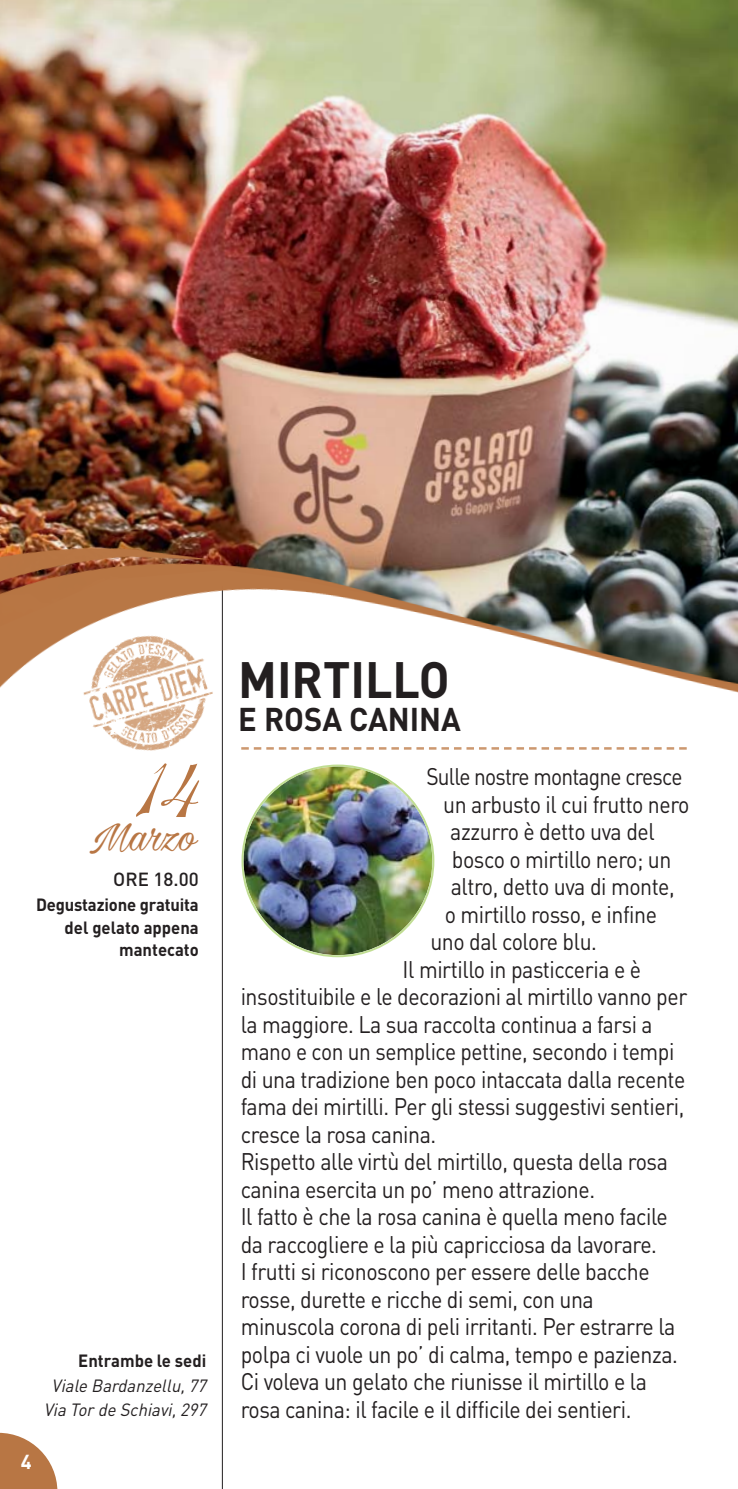
<style>
.page{position:relative;width:738px;height:1489px;background:#fff}
.page>*{position:absolute;margin:0;border:0;box-sizing:border-box;transform-origin:0 0}
.t1{font:90px "SCRIPT9";color:#b87644}
.t2{font:700 50.5px "DIN";color:#231f20;scale:.95 1}
.t3{font:45px "Milasian Circa PERSONAL";color:#b87644}
.t4{font:700 32.5px "DIN";color:#231f20;scale:.95 1}
.t5{font:23.75px "DIN";letter-spacing:-.02em;color:#231f20;scale:.9 1}
.t6{font:23.75px "DIN";letter-spacing:-.02em;color:#231f20;scale:.88 1}
.t7{font:700 20px "DIN";color:#fff}
.t8{font:500 18.75px "DIN";color:#231f20}
.t9{font:700 17.5px/22.5px "DIN";color:#231f20;text-align:right;scale:.95 1}
.t10{font:italic 17.5px/25px "DIN";color:#231f20;text-align:center;scale:.95 1}
</style>
<div class="page">
<img style="left:737px;top:544px;width:1px;height:149px">
<hr style="left:222px;top:585px;width:1px;height:903px;background:#231f20">
<svg style="left:0;top:1432px;width:57px;height:56px"></svg>
<img style="left:0;top:0;width:737px;height:544px">
<svg style="left:241px;top:747px;width:445px;height:2px"></svg>
<img style="left:0;top:544px;width:737px;height:148px">
<img style="left:241px;top:764px;width:193px;height:193px">
<img style="left:68px;top:614px;width:160px;height:155px">
<h1 class="t1" style="left:134px;top:733px;width:64px">14</h1>
<h3 class="t3" style="left:90px;top:807px;width:106px">Marzo</h3>
<p class="t8" style="left:113px;top:872px;width:87px">ORE 18.00</p>
<p class="t9" style="left:36px;top:895px;width:173px">Degustazione gratuita del gelato appena mantecato</p>
<p class="t9" style="left:78px;top:1350px;width:136px">Entrambe le sedi</p>
<p class="t10" style="left:44px;top:1374px;width:176px">Viale Bardanzellu,77<br>Via Tor de Schiavi,297</p>
<p class="t7" style="left:21px;top:1454px;width:12px">4</p>
<h2 class="t2" style="left:238px;top:661px;width:224px">MIRTILLO</h2>
<h3 class="t4" style="left:238px;top:708px;width:236px">E ROSA CANINA</h3>
<p class="t6" style="left:426px;top:768px;width:292px">Sulle nostre montagne cresce</p>
<p class="t5" style="left:443px;top:795px;width:275px">un arbusto il cui frutto nero</p>
<p class="t5" style="left:450px;top:823px;width:228px">azzurro è detto uva del</p>
<p class="t5" style="left:451px;top:850px;width:245px">bosco o mirtillo nero; un</p>
<p class="t5" style="left:450px;top:878px;width:250px">altro, detto uva di monte,</p>
<p class="t5" style="left:444px;top:905px;width:237px">o mirtillo rosso, e infine</p>
<p class="t5" style="left:430px;top:933px;width:186px">uno dal colore blu.</p>
<p class="t5" style="left:402px;top:960px;width:266px">Il mirtillo in pasticceria e è</p>
<p class="t5" style="left:240px;top:988px;width:497px">insostituibile e le decorazioni al mirtillo vanno per</p>
<p class="t5" style="left:240px;top:1015px;width:458px">la maggiore. La sua raccolta continua a farsi a</p>
<p class="t6" style="left:240px;top:1043px;width:494px">mano e con un semplice pettine, secondo i tempi</p>
<p class="t5" style="left:240px;top:1070px;width:495px">di una tradizione ben poco intaccata dalla recente</p>
<p class="t5" style="left:240px;top:1098px;width:494px">fama dei mirtilli. Per gli stessi suggestivi sentieri,</p>
<p class="t5" style="left:240px;top:1125px;width:219px">cresce la rosa canina.</p>
<p class="t5" style="left:240px;top:1153px;width:476px">Rispetto alle virtù del mirtillo, questa della rosa</p>
<p class="t5" style="left:240px;top:1180px;width:395px">canina esercita un po’ meno attrazione.</p>
<p class="t5" style="left:240px;top:1208px;width:475px">Il fatto è che la rosa canina è quella meno facile</p>
<p class="t5" style="left:240px;top:1235px;width:463px">da raccogliere e la più capricciosa da lavorare.</p>
<p class="t5" style="left:240px;top:1263px;width:455px">I frutti si riconoscono per essere delle bacche</p>
<p class="t5" style="left:240px;top:1290px;width:393px">rosse, durette e ricche di semi, con una</p>
<p class="t5" style="left:240px;top:1318px;width:484px">minuscola corona di peli irritanti. Per estrarre la</p>
<p class="t5" style="left:240px;top:1345px;width:487px">polpa ci vuole un po’ di calma, tempo e pazienza.</p>
<p class="t5" style="left:240px;top:1373px;width:452px">Ci voleva un gelato che riunisse il mirtillo e la</p>
<p class="t5" style="left:240px;top:1400px;width:435px">rosa canina: il facile e il difficile dei sentieri.</p>
</div>
